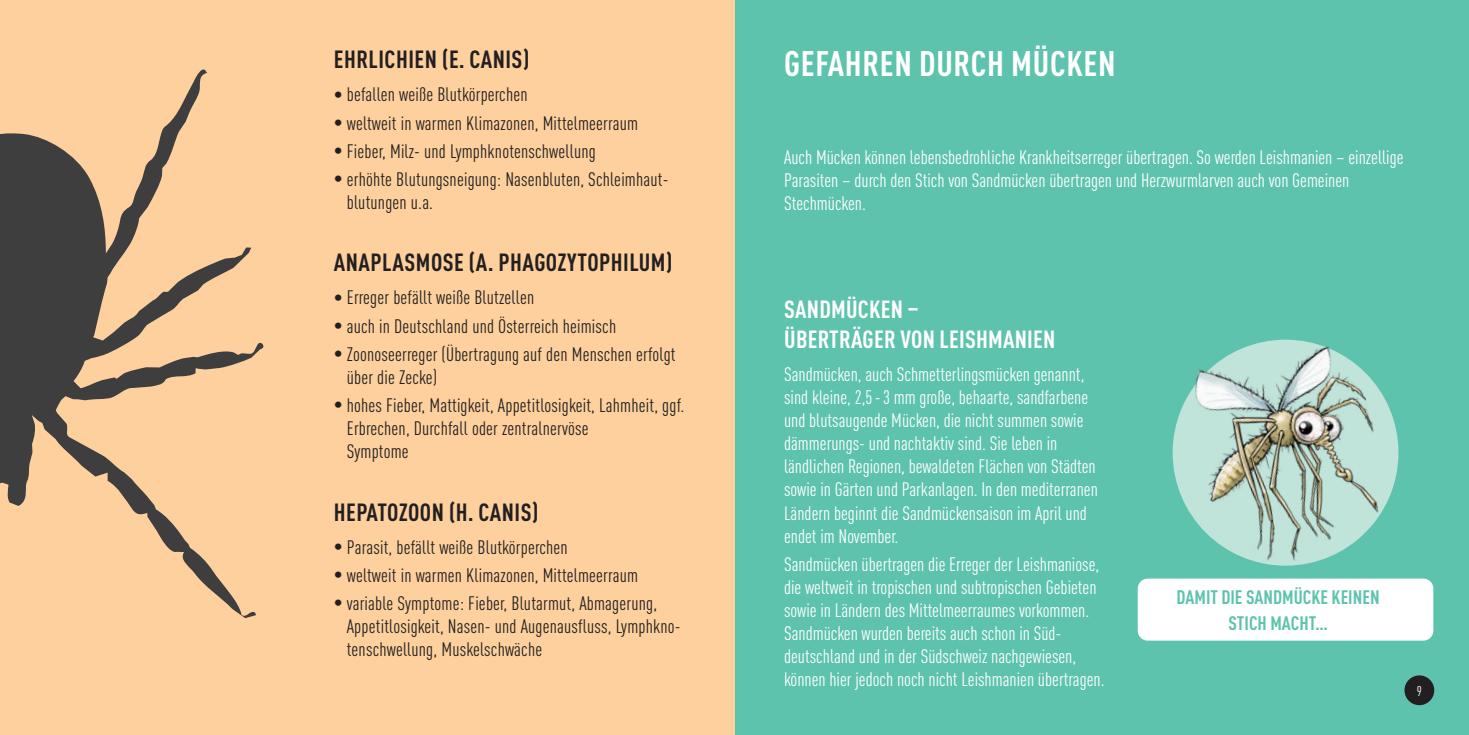
<style>
.page{position:relative;width:1469px;height:735px;background:#fff}
.page>*{position:absolute;margin:0;border:0;box-sizing:border-box;transform-origin:0 0}
.t1{font:700 condensed 35px "DINOT";letter-spacing:.02em;color:#fff}
.t2{font:700 condensed 24.5px "DINOT";letter-spacing:.02em;color:#231f20}
.t3{font:700 condensed 24.5px/29.4px "DINOT";letter-spacing:.01em;color:#fff}
.t4{font:condensed 19.25px/23.1px "DINOT";color:#fff}
.t5{font:condensed 19.25px/23.1px "DINOT";letter-spacing:.01em;color:#231f20}
.t6{font:700 condensed 19.25px/26.2px "DINOT";color:#5dc3ad;text-align:center}
.t7{font:condensed 14px "DINOT";color:#fff}
</style>
<div class="page">
<div style="left:734px;top:0;width:734px;height:734px;background:#5dc3ad"></div>
<img style="left:1172px;top:339px;width:227px;height:227px">
<div style="left:0;top:0;width:734px;height:734px;background:#fdd09e"></div>
<div style="left:1404px;top:675px;width:30px;height:29px;background:#231f20;border-radius:50%"></div>
<svg style="left:0;top:69px;width:264px;height:549px"></svg>
<div style="left:1137px;top:578px;width:296px;height:62px;background:#fff;border-radius:10px"></div>
<p class="t2" style="left:334px;top:42px;width:197px">EHRLICHIEN (E. CANIS)</p>
<p class="t5" style="left:334px;top:82px;width:195px">• befallen weiße Blutkörperchen</p>
<p class="t5" style="left:334px;top:110px;width:306px">• weltweit in warmen Klimazonen, Mittelmeerraum</p>
<p class="t5" style="left:334px;top:138px;width:264px">• Fieber, Milz- und Lymphknotenschwellung</p>
<p class="t5" style="left:347px;top:166px;width:323px;text-indent:-13px">• erhöhte Blutungsneigung: Nasenbluten, Schleimhaut&shy;blutungen u.a.</p>
<p class="t2" style="left:334px;top:244px;width:340px">ANAPLASMOSE (A. PHAGOZYTOPHILUM)</p>
<p class="t5" style="left:334px;top:285px;width:202px">• Erreger befällt weiße Blutzellen</p>
<p class="t5" style="left:334px;top:313px;width:284px">• auch in Deutschland und Österreich heimisch</p>
<p class="t5" style="left:347px;top:341px;width:330px;text-indent:-13px">• Zoonoseerreger (Übertragung auf den Menschen erfolgt über die Zecke)</p>
<p class="t5" style="left:347px;top:392px;width:339px;text-indent:-13px">• hohes Fieber, Mattigkeit, Appetitlosigkeit, Lahmheit, ggf.<br>Erbrechen, Durchfall oder zentralnervöse<br>Symptome</p>
<p class="t2" style="left:334px;top:493px;width:206px">HEPATOZOON (H. CANIS)</p>
<p class="t5" style="left:334px;top:533px;width:235px">• Parasit, befällt weiße Blutkörperchen</p>
<p class="t5" style="left:334px;top:562px;width:306px">• weltweit in warmen Klimazonen, Mittelmeerraum</p>
<p class="t5" style="left:347px;top:590px;width:335px;text-indent:-13px">• variable Symptome: Fieber, Blutarmut, Abmagerung,<br>Appetitlosigkeit, Nasen- und Augenausfluss, Lymphkno&shy;tenschwellung, Muskelschwäche</p>
<h1 class="t1" style="left:784px;top:38px;width:333px">GEFAHREN DURCH MÜCKEN</h1>
<p class="t4" style="left:784px;top:144px;width:621px">Auch Mücken können lebensbedrohliche Krankheitserreger übertragen. So werden Leishmanien – einzellige<br>Parasiten – durch den Stich von Sandmücken übertragen und Herzwurmlarven auch von Gemeinen<br>Stechmücken.</p>
<p class="t3" style="left:784px;top:293px;width:273px">SANDMÜCKEN –<br>ÜBERTRÄGER VON LEISHMANIEN</p>
<p class="t4" style="left:784px;top:361px;width:315px">Sandmücken, auch Schmetterlingsmücken genannt, sind kleine, 2,5-3 mm große, behaarte, sandfarbene und blutsaugende Mücken, die nicht summen sowie dämmerungs- und nachtaktiv sind. Sie leben in ländlichen Regionen, bewaldeten Flächen von Städten sowie in Gärten und Parkanlagen. In den mediterranen Ländern beginnt die Sandmückensaison im April und endet im November.</p>
<p class="t4" style="left:784px;top:551px;width:322px">Sandmücken übertragen die Erreger der Leishmaniose, die weltweit in tropischen und subtropischen Gebieten sowie in Ländern des Mittelmeerraumes vorkommen.<br>Sandmücken wurden bereits auch schon in Süd&shy;deutschland und in der Südschweiz nachgewiesen, können hier jedoch noch nicht Leishmanien übertragen.</p>
<p class="t6" style="left:1176px;top:582px;width:204px">DAMIT DIE SANDMÜCKE KEINEN<br>STICH MACHT…</p>
<p class="t7" style="left:1416px;top:681px;width:7px">9</p>
</div>
